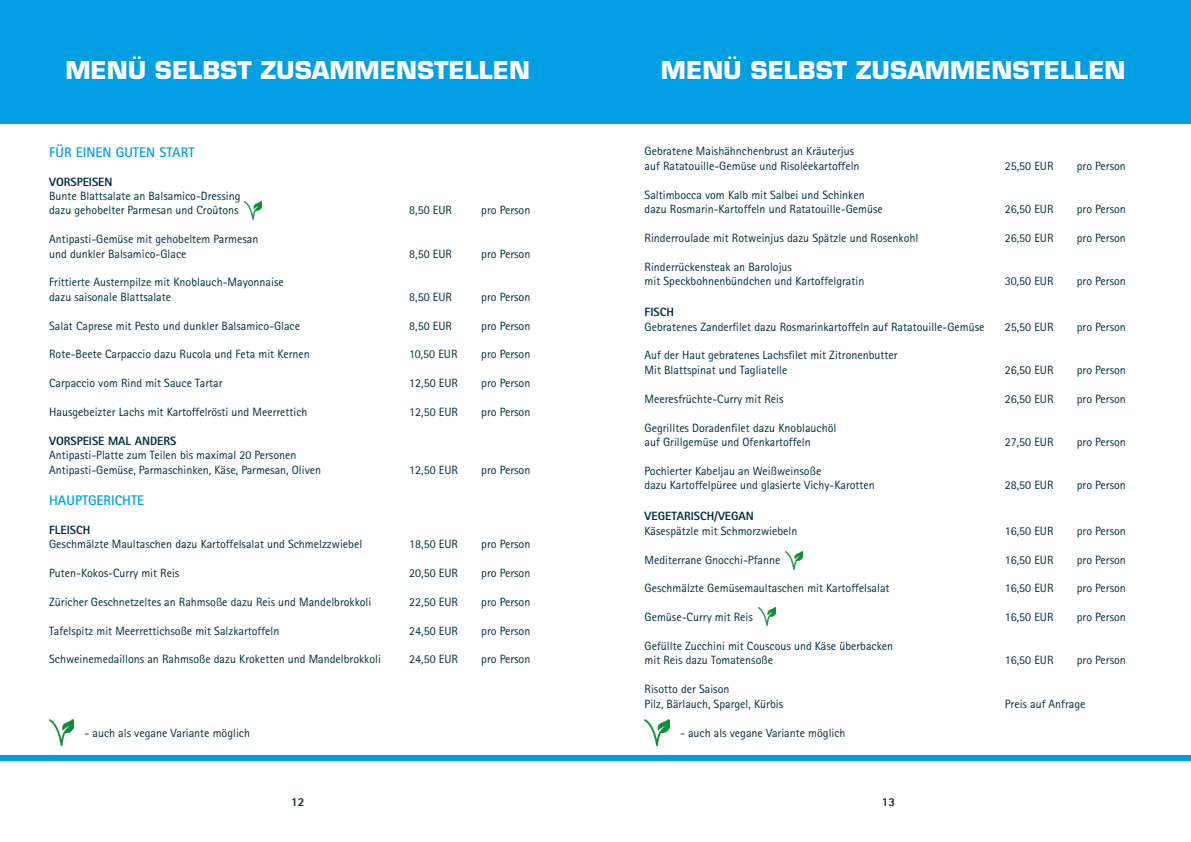
<style>
.page{position:relative;width:1191px;height:842px;background:#fff}
.page>*{position:absolute;margin:0;border:0;box-sizing:border-box;transform-origin:0 0}
.t1{font:700 24px "Eurostile LT Std";color:#fff}
.t2{font:700 14px "Rotis Sans Serif Std";color:#009fe3}
.t3{font:12px/14.4px "Rotis Sans Serif Std";color:#002c42}
.t4{font:800 12px "Rotis Sans Serif Std";color:#002c42}
</style>
<div class="page">
<div style="left:0;top:755px;width:1191px;height:5px;background:#009fe3"></div>
<div style="left:0;top:0;width:1191px;height:123px;background:#009fe3"></div>
<img style="left:644px;top:720px;width:25px;height:26px">
<img style="left:49px;top:720px;width:25px;height:26px">
<img style="left:244px;top:202px;width:17px;height:18px">
<img style="left:785px;top:551px;width:17px;height:18px">
<img style="left:758px;top:607px;width:17px;height:18px">
<h1 class="t1" style="left:65px;top:55px;width:466px">MENÜ SELBST ZUSAMMENSTELLEN</h1>
<p class="t2" style="left:49px;top:143px;width:147px">FÜR EINEN GUTEN START</p>
<p class="t4" style="left:49px;top:174px;width:65px">VORSPEISEN</p>
<p class="t3" style="left:49px;top:189px;width:193px">Bunte Blattsalate an Balsamico-Dressing dazu gehobelter Parmesan und Croûtons</p>
<p class="t3" style="left:49px;top:232px;width:211px">Antipasti-Gemüse mit gehobeltem Parmesan und dunkler Balsamico-Glace</p>
<p class="t3" style="left:49px;top:275px;width:236px">Frittierte Austernpilze mit Knoblauch-Mayonnaise dazu saisonale Blattsalate</p>
<p class="t3" style="left:409px;top:203px;width:44px">8,50 EUR</p>
<p class="t3" style="left:481px;top:203px;width:51px">pro Person</p>
<p class="t3" style="left:409px;top:246px;width:44px">8,50 EUR</p>
<p class="t3" style="left:481px;top:246px;width:51px">pro Person</p>
<p class="t3" style="left:409px;top:289px;width:44px">8,50 EUR</p>
<p class="t3" style="left:481px;top:289px;width:51px">pro Person</p>
<p class="t3" style="left:49px;top:318px;width:252px">Salat Caprese mit Pesto und dunkler Balsamico-Glace</p>
<p class="t3" style="left:409px;top:318px;width:44px">8,50 EUR</p>
<p class="t3" style="left:481px;top:318px;width:51px">pro Person</p>
<p class="t3" style="left:49px;top:347px;width:262px">Rote-Beete Carpaccio dazu Rucola und Feta mit Kernen</p>
<p class="t3" style="left:409px;top:347px;width:50px">10,50 EUR</p>
<p class="t3" style="left:481px;top:347px;width:51px">pro Person</p>
<p class="t3" style="left:49px;top:376px;width:175px">Carpaccio vom Rind mit Sauce Tartar</p>
<p class="t3" style="left:409px;top:376px;width:50px">12,50 EUR</p>
<p class="t3" style="left:481px;top:376px;width:51px">pro Person</p>
<p class="t3" style="left:49px;top:405px;width:260px">Hausgebeizter Lachs mit Kartoffelrösti und Meerrettich</p>
<p class="t3" style="left:409px;top:405px;width:50px">12,50 EUR</p>
<p class="t3" style="left:481px;top:405px;width:51px">pro Person</p>
<p class="t4" style="left:49px;top:433px;width:129px">VORSPEISE MAL ANDERS</p>
<p class="t3" style="left:49px;top:448px;width:273px">Antipasti-Platte zum Teilen bis maximal 20 Personen<br>Antipasti-Gemüse, Parmaschinken, Käse, Parmesan, Oliven</p>
<p class="t3" style="left:409px;top:462px;width:50px">12,50 EUR</p>
<p class="t3" style="left:481px;top:462px;width:51px">pro Person</p>
<p class="t2" style="left:49px;top:491px;width:97px">HAUPTGERICHTE</p>
<p class="t4" style="left:49px;top:522px;width:43px">FLEISCH</p>
<p class="t3" style="left:49px;top:537px;width:315px">Geschmälzte Maultaschen dazu Kartoffelsalat und Schmelzzwiebel</p>
<p class="t3" style="left:409px;top:537px;width:50px">18,50 EUR</p>
<p class="t3" style="left:481px;top:537px;width:51px">pro Person</p>
<p class="t3" style="left:49px;top:565px;width:132px">Puten-Kokos-Curry mit Reis</p>
<p class="t3" style="left:409px;top:565px;width:50px">20,50 EUR</p>
<p class="t3" style="left:481px;top:565px;width:51px">pro Person</p>
<p class="t3" style="left:49px;top:594px;width:324px">Züricher Geschnetzeltes an Rahmsoße dazu Reis und Mandelbrokkoli</p>
<p class="t3" style="left:409px;top:594px;width:50px">22,50 EUR</p>
<p class="t3" style="left:481px;top:594px;width:51px">pro Person</p>
<p class="t3" style="left:49px;top:623px;width:232px">Tafelspitz mit Meerrettichsoße mit Salzkartoffeln</p>
<p class="t3" style="left:409px;top:623px;width:50px">24,50 EUR</p>
<p class="t3" style="left:481px;top:623px;width:51px">pro Person</p>
<p class="t3" style="left:49px;top:652px;width:333px">Schweinemedaillons an Rahmsoße dazu Kroketten und Mandelbrokkoli</p>
<p class="t3" style="left:409px;top:652px;width:50px">24,50 EUR</p>
<p class="t3" style="left:481px;top:652px;width:51px">pro Person</p>
<h1 class="t1" style="left:661px;top:55px;width:466px">MENÜ SELBST ZUSAMMENSTELLEN</h1>
<p class="t3" style="left:644px;top:144px;width:216px">Gebratene Maishähnchenbrust an Kräuterjus auf Ratatouille-Gemüse und Risoléekartoffeln</p>
<p class="t3" style="left:644px;top:187px;width:240px">Saltimbocca vom Kalb mit Salbei und Schinken dazu Rosmarin-Kartoffeln und Ratatouille-Gemüse</p>
<p class="t3" style="left:1004px;top:159px;width:50px">25,50 EUR</p>
<p class="t3" style="left:1076px;top:159px;width:51px">pro Person</p>
<p class="t3" style="left:1004px;top:202px;width:50px">26,50 EUR</p>
<p class="t3" style="left:1076px;top:202px;width:51px">pro Person</p>
<p class="t3" style="left:644px;top:231px;width:275px">Rinderroulade mit Rotweinjus dazu Spätzle und Rosenkohl</p>
<p class="t3" style="left:1004px;top:231px;width:50px">26,50 EUR</p>
<p class="t3" style="left:1076px;top:231px;width:51px">pro Person</p>
<p class="t3" style="left:644px;top:259px;width:221px">Rinderrückensteak an Barolojus<br>mit Speckbohnenbündchen und Kartoffelgratin</p>
<p class="t3" style="left:1004px;top:274px;width:50px">30,50 EUR</p>
<p class="t3" style="left:1076px;top:274px;width:51px">pro Person</p>
<p class="t4" style="left:644px;top:305px;width:31px">FISCH</p>
<p class="t3" style="left:644px;top:319px;width:341px">Gebratenes Zanderfilet dazu Rosmarinkartoffeln auf Ratatouille-Gemüse</p>
<p class="t3" style="left:1004px;top:319px;width:50px">25,50 EUR</p>
<p class="t3" style="left:1076px;top:319px;width:51px">pro Person</p>
<p class="t3" style="left:644px;top:348px;width:255px">Auf der Haut gebratenes Lachsfilet mit Zitronenbutter<br>Mit Blattspinat und Tagliatelle</p>
<p class="t3" style="left:1004px;top:363px;width:50px">26,50 EUR</p>
<p class="t3" style="left:1076px;top:363px;width:51px">pro Person</p>
<p class="t3" style="left:644px;top:391px;width:140px">Meeresfrüchte-Curry mit Reis</p>
<p class="t3" style="left:1004px;top:391px;width:50px">26,50 EUR</p>
<p class="t3" style="left:1076px;top:391px;width:51px">pro Person</p>
<p class="t3" style="left:644px;top:420px;width:193px">Gegrilltes Doradenfilet dazu Knoblauchöl auf Grillgemüse und Ofenkartoffeln</p>
<p class="t3" style="left:1004px;top:435px;width:50px">27,50 EUR</p>
<p class="t3" style="left:1076px;top:435px;width:51px">pro Person</p>
<p class="t3" style="left:644px;top:463px;width:232px">Pochierter Kabeljau an Weißweinsoße<br>dazu Kartoffelpüree und glasierte Vichy-Karotten</p>
<p class="t3" style="left:1004px;top:478px;width:50px">28,50 EUR</p>
<p class="t3" style="left:1076px;top:478px;width:51px">pro Person</p>
<p class="t4" style="left:644px;top:509px;width:111px">VEGETARISCH/VEGAN</p>
<p class="t3" style="left:644px;top:523px;width:154px">Käsespätzle mit Schmorzwiebeln</p>
<p class="t3" style="left:1004px;top:523px;width:50px">16,50 EUR</p>
<p class="t3" style="left:1076px;top:523px;width:51px">pro Person</p>
<p class="t3" style="left:644px;top:552px;width:137px">Mediterrane Gnocchi-Pfanne</p>
<p class="t3" style="left:1004px;top:552px;width:50px">16,50 EUR</p>
<p class="t3" style="left:1076px;top:552px;width:51px">pro Person</p>
<p class="t3" style="left:644px;top:581px;width:246px">Geschmälzte Gemüsemaultaschen mit Kartoffelsalat</p>
<p class="t3" style="left:1004px;top:581px;width:50px">16,50 EUR</p>
<p class="t3" style="left:1076px;top:581px;width:51px">pro Person</p>
<p class="t3" style="left:644px;top:610px;width:110px">Gemüse-Curry mit Reis</p>
<p class="t3" style="left:1004px;top:610px;width:50px">16,50 EUR</p>
<p class="t3" style="left:1076px;top:610px;width:51px">pro Person</p>
<p class="t3" style="left:644px;top:639px;width:250px">Gefüllte Zucchini mit Couscous und Käse überbacken mit Reis dazu Tomatensoße</p>
<p class="t3" style="left:1004px;top:653px;width:50px">16,50 EUR</p>
<p class="t3" style="left:1076px;top:653px;width:51px">pro Person</p>
<p class="t3" style="left:644px;top:682px;width:140px">Risotto der Saison<br>Pilz, Bärlauch, Spargel, Kürbis</p>
<p class="t3" style="left:1004px;top:696px;width:82px">Preis auf Anfrage</p>
<p class="t3" style="left:84px;top:726px;width:167px">- auch als vegane Variante möglich</p>
<p class="t3" style="left:680px;top:726px;width:167px">- auch als vegane Variante möglich</p>
<p class="t4" style="left:291px;top:795px;width:15px">12</p>
<p class="t4" style="left:881px;top:795px;width:15px">13</p>
</div>
